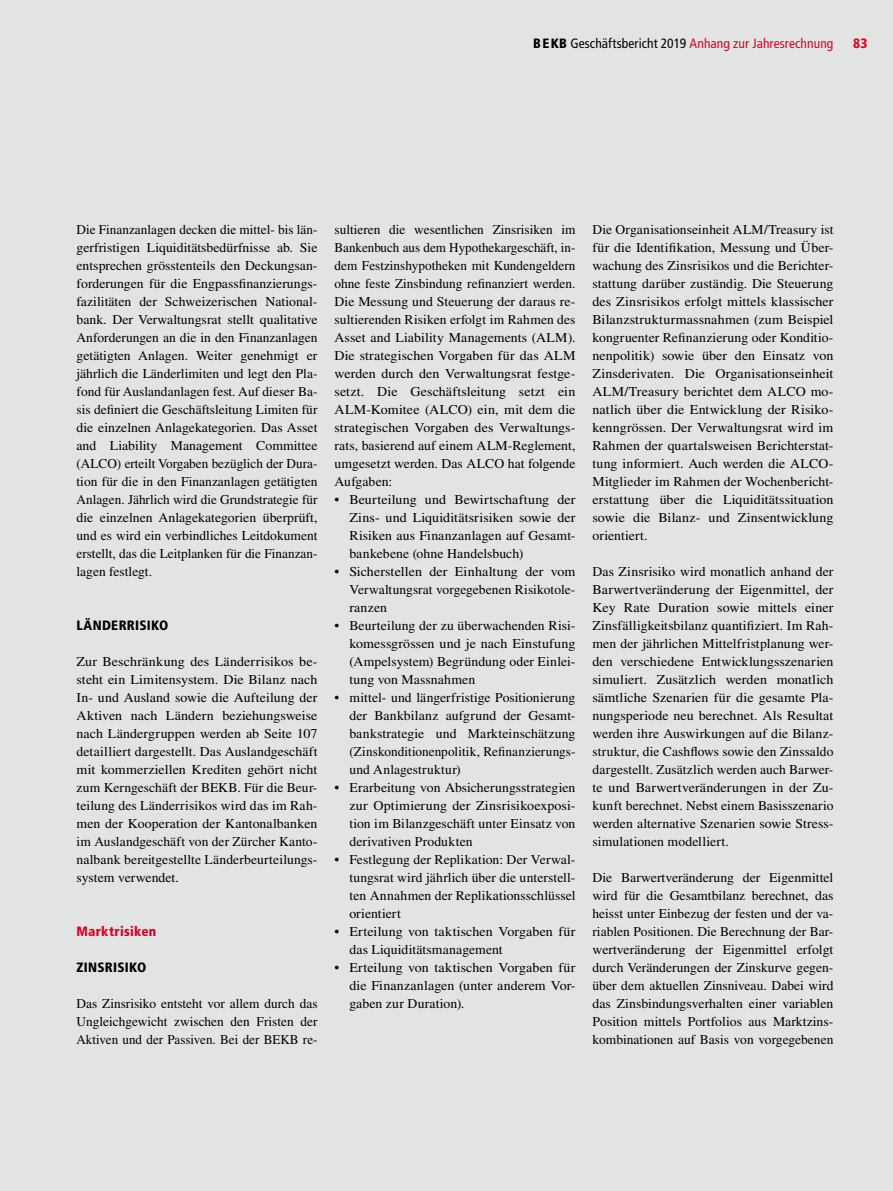
<style>
.page{position:relative;width:893px;height:1191px;background:#e2e3e3}
.page>*{position:absolute;margin:0;border:0;box-sizing:border-box;transform-origin:0 0}
.id311094{font:13.5px/18px "Times LT Std";color:#000;text-align:justify}
.id311094-2{font:13.5px/18px "Times LT Std";color:#000;text-align:justify;scale:1.04 1}
.t1{font:condensed 13.5px "Frutiger LT Std";letter-spacing:.005em;color:#df0022}
.id311097{font:900 condensed 13.5px "Frutiger LT Std";letter-spacing:.02em;color:#000}
.id311096{font:900 condensed 13.5px "Frutiger LT Std";letter-spacing:.02em;color:#df0022}
.s1{font-weight:900;color:#000}
.s2{color:#000}
</style>
<div class="page">
<p class="t1" style="left:533px;top:36px;width:302px"><span class="s1">BEKB</span> <span class="s2">Geschäftsbericht 2019</span> Anhang zur Jahresrechnung</p>
<p class="id311096" style="left:853px;top:36px;width:16px">83</p>
<p class="id311094" style="left:77px;top:220px;width:242px">Die Finanzanlagen decken die mittel- bis län&shy;gerfristigen Liquiditätsbedürfnisse ab. Sie entsprechen grösstenteils den Deckungsan&shy;forderungen für die Engpassfinanzierungs&shy;fazilitäten der Schweizerischen National&shy;bank. Der Verwaltungsrat stellt qualitative Anforderungen an die in den Finanzanlagen getätigten Anlagen. Weiter genehmigt er jährlich die Länderlimiten und legt den Pla&shy;fond für Auslandanlagen fest. Auf dieser Ba&shy;sis definiert die Geschäftsleitung Limiten für die einzelnen Anlagekategorien. Das Asset and Liability Management Committee (ALCO) erteilt Vorgaben bezüglich der Dura&shy;tion für die in den Finanzanlagen getätigten Anlagen. Jährlich wird die Grundstrategie für die einzelnen Anlagekategorien überprüft, und es wird ein verbindliches Leitdokument erstellt, das die Leitplanken für die Finanzan&shy;lagen festlegt.</p>
<h4 class="id311097" style="left:77px;top:617px;width:93px">LÄNDERRISIKO</h4>
<p class="id311094-2" style="left:77px;top:652px;width:233px">Zur Beschränkung des Länderrisikos be&shy;steht ein Limitensystem. Die Bilanz nach In- und Ausland sowie die Aufteilung der Aktiven nach Ländern beziehungsweise nach Ländergruppen werden ab Seite 107 detailliert dargestellt. Das Auslandgeschäft mit kommerziellen Krediten gehört nicht zum Kerngeschäft der BEKB. Für die Beur&shy;teilung des Länderrisikos wird das im Rah&shy;men der Kooperation der Kantonalbanken im Auslandgeschäft von der Zürcher Kanto&shy;nalbank bereitgestellte Länderbeurteilungs&shy;system verwendet.</p>
<h3 class="id311096" style="left:77px;top:923px;width:81px">Marktrisiken</h3>
<h4 class="id311097" style="left:77px;top:959px;width:71px">ZINSRISIKO</h4>
<p class="id311094" style="left:77px;top:994px;width:242px">Das Zinsrisiko entsteht vor allem durch das Ungleichgewicht zwischen den Fristen der Aktiven und der Passiven. Bei der BEKB re-</p>
<p class="id311094" style="left:334px;top:220px;width:242px">sultieren die wesentlichen Zinsrisiken im Bankenbuch aus dem Hypothekargeschäft, in&shy;dem Festzinshypotheken mit Kundengeldern ohne feste Zinsbindung refinanziert werden.<br>Die Messung und Steuerung der daraus re&shy;sultierenden Risiken erfolgt im Rahmen des Asset and Liability Managements (ALM).<br>Die strategischen Vorgaben für das ALM werden durch den Verwaltungsrat festge&shy;setzt. Die Geschäftsleitung setzt ein ALM-Komitee (ALCO) ein, mit dem die strategischen Vorgaben des Verwaltungs&shy;rats, basierend auf einem ALM-Reglement, umgesetzt werden. Das ALCO hat folgende Aufgaben:</p>
<p class="id311094" style="left:349px;top:490px;width:228px;text-indent:-15px">• Beurteilung und Bewirtschaftung der Zins- und Liquiditätsrisiken sowie der Risiken aus Finanzanlagen auf Gesamt&shy;bankebene (ohne Handelsbuch)</p>
<p class="id311094" style="left:349px;top:562px;width:228px;text-indent:-15px">• Sicherstellen der Einhaltung der vom Verwaltungsrat vorgegebenen Risikotole&shy;ranzen</p>
<p class="id311094" style="left:349px;top:616px;width:228px;text-indent:-15px">• Beurteilung der zu überwachenden Risi&shy;komessgrössen und je nach Einstufung (Ampelsystem) Begründung oder Einlei&shy;tung von Massnahmen</p>
<p class="id311094" style="left:349px;top:688px;width:228px;text-indent:-15px">• mittel- und längerfristige Positionierung der Bankbilanz aufgrund der Gesamt&shy;bankstrategie und Markteinschätzung (Zinskonditionenpolitik, Refinanzierungs&shy;und Anlagestruktur)</p>
<p class="id311094" style="left:349px;top:778px;width:228px;text-indent:-15px">• Erarbeitung von Absicherungsstrategien zur Optimierung der Zinsrisikoexposi&shy;tion im Bilanzgeschäft unter Einsatz von derivativen Produkten</p>
<p class="id311094" style="left:349px;top:850px;width:228px;text-indent:-15px">• Festlegung der Replikation: Der Verwal&shy;tungsrat wird jährlich über die unterstell&shy;ten Annahmen der Replikationsschlüssel orientiert</p>
<p class="id311094" style="left:349px;top:922px;width:228px;text-indent:-15px">• Erteilung von taktischen Vorgaben für das Liquiditätsmanagement</p>
<p class="id311094" style="left:349px;top:958px;width:228px;text-indent:-15px">• Erteilung von taktischen Vorgaben für die Finanzanlagen (unter anderem Vor&shy;gaben zur Duration).</p>
<p class="id311094" style="left:592px;top:220px;width:242px">Die Organisationseinheit ALM/Treasury ist für die Identifikation, Messung und Über&shy;wachung des Zinsrisikos und die Berichter&shy;stattung darüber zuständig. Die Steuerung des Zinsrisikos erfolgt mittels klassischer Bilanzstrukturmassnahmen (zum Beispiel kongruenter Refinanzierung oder Konditio&shy;nenpolitik) sowie über den Einsatz von Zinsderivaten. Die Organisationseinheit ALM/Treasury berichtet dem ALCO mo&shy;natlich über die Entwicklung der Risiko&shy;kenngrössen. Der Verwaltungsrat wird im Rahmen der quartalsweisen Berichterstat&shy;tung informiert. Auch werden die ALCO-Mitglieder im Rahmen der Wochenbericht&shy;erstattung über die Liquiditätssituation sowie die Bilanz- und Zinsentwicklung orientiert.</p>
<p class="id311094" style="left:592px;top:562px;width:242px">Das Zinsrisiko wird monatlich anhand der Barwertveränderung der Eigenmittel, der Key Rate Duration sowie mittels einer Zinsfälligkeitsbilanz quantifiziert. Im Rah&shy;men der jährlichen Mittelfristplanung wer&shy;den verschiedene Entwicklungsszenarien simuliert. Zusätzlich werden monatlich sämtliche Szenarien für die gesamte Pla&shy;nungsperiode neu berechnet. Als Resultat werden ihre Auswirkungen auf die Bilanz&shy;struktur, die Cashflows sowie den Zinssaldo dargestellt. Zusätzlich werden auch Barwer&shy;te und Barwertveränderungen in der Zu&shy;kunft berechnet. Nebst einem Basisszenario werden alternative Szenarien sowie Stress&shy;simulationen modelliert.</p>
<p class="id311094" style="left:592px;top:868px;width:242px">Die Barwertveränderung der Eigenmittel wird für die Gesamtbilanz berechnet, das heisst unter Einbezug der festen und der va&shy;riablen Positionen. Die Berechnung der Bar&shy;wertveränderung der Eigenmittel erfolgt durch Veränderungen der Zinskurve gegen&shy;über dem aktuellen Zinsniveau. Dabei wird das Zinsbindungsverhalten einer variablen Position mittels Portfolios aus Marktzins&shy;kombinationen auf Basis von vorgegebenen</p>
</div>
